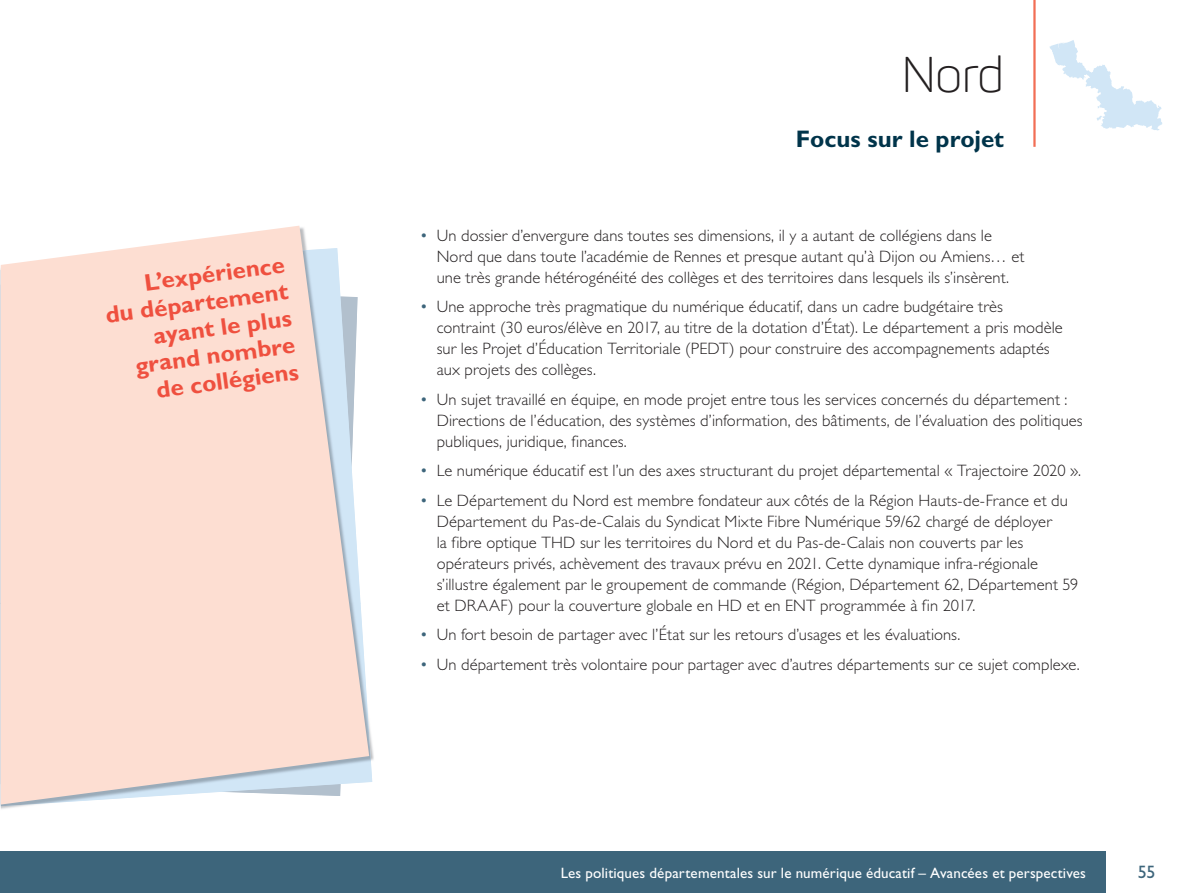
<style>
.page{position:relative;width:1191px;height:893px;background:#fff}
.page>*{position:absolute;margin:0;border:0;box-sizing:border-box;transform-origin:0 0}
.t1{font:300 49.5px "Panton";color:#231f20}
.t2{font:700 24px/27px "Gill Sans Std";color:#ef503f;text-align:right}
.t3{font:700 24px "Gill Sans Std";color:#00344a}
.t4{font:18px "Gill Sans Std";color:#3d657b}
.t5{font:300 16.5px/21px "Gill Sans Std";letter-spacing:.005em;color:#231f20}
.t6{font:15px "Gill Sans Std";letter-spacing:.01em;color:#fff}
.s1{color:#3d657b}
</style>
<div class="page">
<div style="left:0;top:851px;width:1106px;height:42px;background:#3d657b"></div>
<hr style="left:1033px;top:0;width:2px;height:147px;background:#f26e55">
<svg style="left:1px;top:226px;width:368px;height:578px;background:#f8dfd7"></svg>
<svg style="left:1049px;top:40px;width:113px;height:90px"></svg>
<h2 class="t2" style="left:101px;top:274px;width:186px;rotate:-7deg">L’expérience<br>du département ayant le plus grand nombre de collégiens</h2>
<h1 class="t1" style="left:901px;top:45px;width:104px">Nord</h1>
<h2 class="t3" style="left:796px;top:125px;width:209px">Focus sur le projet</h2>
<p class="t5" style="left:437px;top:225px;width:589px;text-indent:-17px"><span class="s1">•</span> Un dossier d’envergure dans toutes ses dimensions, il y a autant de collégiens dans le<br>Nord que dans toute l’académie de Rennes et presque autant qu’à Dijon ou Amiens… et une très grande hétérogénéité des collèges et des territoires dans lesquels ils s’insèrent.</p>
<p class="t5" style="left:437px;top:297px;width:627px;text-indent:-17px"><span class="s1">•</span> Une approche très pragmatique du numérique éducatif, dans un cadre budgétaire très contraint (30 euros/élève en 2017, au titre de la dotation d’État). Le département a pris modèle sur les Projet d’Éducation Territoriale (PEDT) pour construire des accompagnements adaptés aux projets des collèges.</p>
<p class="t5" style="left:437px;top:389px;width:647px;text-indent:-17px"><span class="s1">•</span> Un sujet travaillé en équipe, en mode projet entre tous les services concernés du département :<br>Directions de l’éducation, des systèmes d’information, des bâtiments, de l’évaluation des politiques publiques, juridique, finances.</p>
<p class="t5" style="left:420px;top:461px;width:663px"><span class="s1">•</span> Le numérique éducatif est l’un des axes structurant du projet départemental « Trajectoire 2020 ».</p>
<p class="t5" style="left:437px;top:490px;width:643px;text-indent:-17px"><span class="s1">•</span> Le Département du Nord est membre fondateur aux côtés de la Région Hauts-de-France et du Département du Pas-de-Calais du Syndicat Mixte Fibre Numérique 59/62 chargé de déployer<br>la fibre optique THD sur les territoires du Nord et du Pas-de-Calais non couverts par les opérateurs privés, achèvement des travaux prévu en 2021. Cette dynamique infra-régionale s’illustre également par le groupement de commande (Région, Département 62, Département 59 et DRAAF) pour la couverture globale en HD et en ENT programmée à fin 2017.</p>
<p class="t5" style="left:420px;top:625px;width:542px"><span class="s1">•</span> Un fort besoin de partager avec l’État sur les retours d’usages et les évaluations.</p>
<p class="t5" style="left:420px;top:654px;width:661px"><span class="s1">•</span> Un département très volontaire pour partager avec d’autres départements sur ce sujet complexe.</p>
<p class="t6" style="left:561px;top:864px;width:527px">Les politiques départementales sur le numérique éducatif – Avancées et perspectives</p>
<p class="t4" style="left:1137px;top:862px;width:19px">55</p>
</div>
